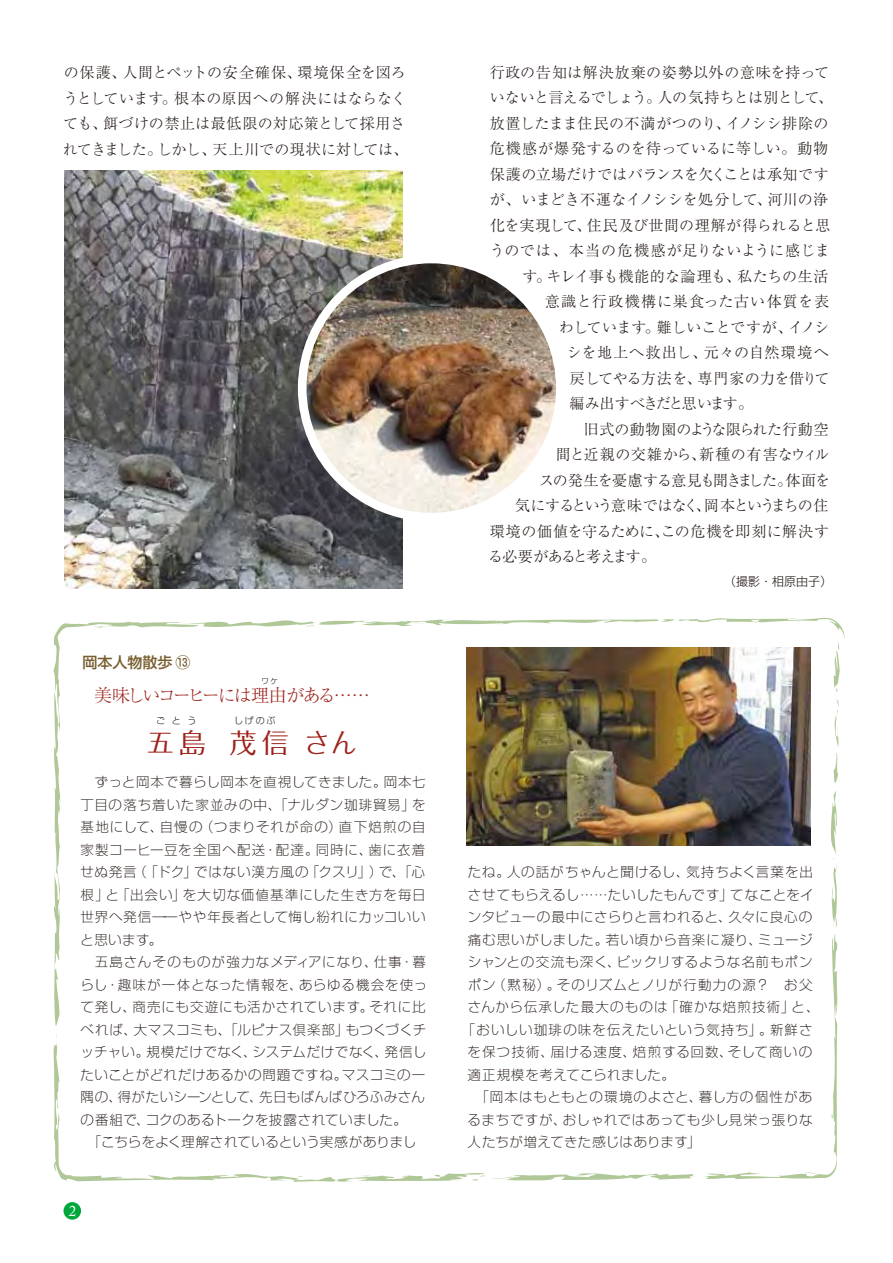
<style>
.page{position:relative;width:893px;height:1263px;background:#fff}
.page>*{position:absolute;margin:0;border:0;box-sizing:border-box;transform-origin:0 0}
.t1{font:27px "Folk Pro";color:#9d221b}
.t2{font:300 18px "Ryumin Pro";letter-spacing:-.125em;color:#9d221b}
.t3{font:300 15px/25.5px "Ryumin Pro";letter-spacing:.005em;color:#221815}
.t4{font:300 15px "Ryumin Pro";letter-spacing:.04em;color:#221815}
.t5{font:300 15px "Ryumin Pro";letter-spacing:-.04em;color:#221815}
.t6{font:300 15px "Ryumin Pro";letter-spacing:-.06em;color:#221815}
.t7{font:300 15px "Ryumin Pro";letter-spacing:.035em;color:#221815}
.t8{font:300 15px "Ryumin Pro";letter-spacing:.045em;color:#221815}
.t9{font:300 15px "Ryumin Pro";letter-spacing:-.065em;color:#221815}
.t10{font:300 15px "Ryumin Pro";letter-spacing:-.035em;color:#221815}
.t11{font:300 15px "Ryumin Pro";letter-spacing:.055em;color:#221815}
.t12{font:300 15px "Ryumin Pro";letter-spacing:-.02em;color:#221815}
.t13{font:300 15px "Ryumin Pro";letter-spacing:-.105em;color:#221815}
.t14{font:300 15px "Ryumin Pro";letter-spacing:-.09em;color:#221815}
.t15{font:500 15px "Shin Go Pro";color:#775d2f}
.t16{font:15px "Adobe Caslon Pro";color:#fff}
.t17{font:300 expanded 13.5px/22.5px "Shin Go Pro";letter-spacing:.05em;color:#221815}
.t18{font:300 expanded 13.5px "Shin Go Pro";letter-spacing:.08em;color:#221815}
.t19{font:300 expanded 13.5px "Shin Go Pro";letter-spacing:.03em;color:#221815}
.t20{font:300 expanded 13.5px "Shin Go Pro";letter-spacing:.07em;color:#221815}
.t21{font:300 expanded 13.5px "Shin Go Pro";letter-spacing:.015em;color:#221815}
.t22{font:300 12px "Shin Go Pro";color:#221815}
.t23{font:300 9px "Shin Go Pro";color:#221815}
.t24{font:300 7.5px "Shin Go Pro";color:#221815}
</style>
<div class="page">
<img style="left:64px;top:170px;width:338px;height:419px">
<div style="left:298px;top:255px;width:267px;height:266px;background:#fff;border-radius:50%"></div>
<svg style="left:834px;top:753px;width:4px;height:30px"></svg>
<svg style="left:705px;top:791px;width:133px;height:388px"></svg>
<svg style="left:54px;top:1034px;width:640px;height:148px"></svg>
<svg style="left:53px;top:620px;width:252px;height:406px"></svg>
<svg style="left:92px;top:626px;width:15px;height:2px"></svg>
<svg style="left:305px;top:617px;width:540px;height:130px"></svg>
<div style="left:63px;top:1202px;width:18px;height:18px;background:#00a73b;border-radius:50%"></div>
<img style="left:467px;top:648px;width:343px;height:198px">
<img style="left:307px;top:263px;width:249px;height:250px;border-radius:125px">
<p class="t3" style="left:63px;top:59px;width:347px">の保護、人間とペットの安全確保、環境保全を図ろうとしています。根本の原因への解決にはならなくても、餌づけの禁止は最低限の対応策として採用されてきました。しかし、天上川での現状に対しては、</p>
<p class="t7" style="left:490px;top:60px;width:341px">行政の告知は解決放棄の姿勢以外の意味を持って</p>
<p class="t5" style="left:490px;top:86px;width:345px">いないと言えるでしょう。人の気持ちとは別として、</p>
<p class="t3" style="left:490px;top:109px;width:340px">放置したまま住民の不満がつのり、イノシシ排除の</p>
<p class="t3" style="left:490px;top:134px;width:340px">危機感が爆発するのを待っているに等しい。動物</p>
<p class="t3" style="left:490px;top:160px;width:341px">保護の立場だけではバランスを欠くことは承知です</p>
<p class="t3" style="left:490px;top:185px;width:340px">が、いまどき不運なイノシシを処分して、河川の浄</p>
<p class="t3" style="left:490px;top:211px;width:342px">化を実現して、住民及び世間の理解が得られると思</p>
<p class="t8" style="left:490px;top:239px;width:342px">うのでは、本当の危機感が足りないように感じま</p>
<p class="t3" style="left:523px;top:262px;width:307px">す。キレイ事も機能的な論理も、私たちの生活</p>
<p class="t11" style="left:545px;top:290px;width:286px">意識と行政機構に巣食った古い体質を表</p>
<p class="t10" style="left:559px;top:315px;width:272px">わしています。難しいことですが、イノシ</p>
<p class="t4" style="left:567px;top:341px;width:264px">シを地上へ救出し、元々の自然環境へ</p>
<p class="t12" style="left:570px;top:366px;width:261px">戻してやる方法を、専門家の力を借りて</p>
<p class="t13" style="left:570px;top:392px;width:185px">編み出すべきだと思います。</p>
<p class="t3" style="left:584px;top:415px;width:246px">旧式の動物園のような限られた行動空</p>
<p class="t4" style="left:556px;top:443px;width:275px">間と近親の交雑から、新種の有害なウィル</p>
<p class="t9" style="left:539px;top:468px;width:293px">スの発生を憂慮する意見も聞きました。体面を</p>
<p class="t6" style="left:515px;top:494px;width:315px">気にするという意味ではなく、岡本というまちの住</p>
<p class="t3" style="left:490px;top:517px;width:341px">環境の価値を守るために、この危機を即刻に解決す</p>
<p class="t14" style="left:488px;top:545px;width:169px">る必要があると考えます。</p>
<p class="t15" style="left:83px;top:650px;width:109px">岡本人物散歩 ⑬</p>
<p class="t24" style="left:262px;top:675px;width:18px">ワケ</p>
<h2 class="t2" style="left:94px;top:681px;width:277px">美味しいコーヒーには理由がある……</h2>
<p class="t23" style="left:156px;top:713px;width:63px">ご と う　　</p>
<p class="t23" style="left:234px;top:713px;width:43px">しげのぶ</p>
<h1 class="t1" style="left:147px;top:720px;width:212px">五島 茂信 さん</h1>
<p class="t17" style="left:80px;top:769px;width:348px">　ずっと岡本で暮らし岡本を直視してきました。岡本七丁目の落ち着いた家並みの中、「ナルダン珈琲貿易」を基地にして、自慢の（つまりそれが命の）直下焙煎の自家製コーヒー豆を全国へ配送・配達。同時に、歯に衣着せぬ発言（「ドク」ではない漢方風の「クスリ」）で、「心根」と「出会い」を大切な価値基準にした生き方を毎日世界へ発信――やや年長者として悔し紛れにカッコいいと思います。<br>　五島さんそのものが強力なメディアになり、仕事・暮らし・趣味が一体となった情報を、あらゆる機会を使って発し、商売にも交遊にも活かされています。それに比べれば、大マスコミも、「ルピナス倶楽部」もつくづくチッチャい。規模だけでなく、システムだけでなく、発信したいことがどれだけあるかの問題ですね。マスコミの一隅の、得がたいシーンとして、先日もばんばひろふみさんの番組で、コクのあるトークを披露されていました。<br>　「こちらをよく理解されているという実感がありまし</p>
<p class="t16" style="left:69px;top:1201px;width:9px">2</p>
<p class="t22" style="left:724px;top:571px;width:109px">（撮影・相原由子）</p>
<p class="t17" style="left:468px;top:859px;width:347px">たね。人の話がちゃんと聞けるし、気持ちよく言葉を出</p>
<p class="t19" style="left:468px;top:883px;width:347px">させてもらえるし……たいしたもんです」てなことをイ</p>
<p class="t17" style="left:468px;top:904px;width:346px">ンタビューの最中にさらりと言われると、久々に良心の</p>
<p class="t17" style="left:468px;top:927px;width:347px">痛む思いがしました。若い頃から音楽に凝り、ミュージ</p>
<p class="t17" style="left:468px;top:949px;width:346px">シャンとの交流も深く、ビックリするような名前もポン</p>
<p class="t18" style="left:468px;top:973px;width:347px">ポン（黙秘）。そのリズムとノリが行動力の源？　お父</p>
<p class="t18" style="left:468px;top:996px;width:353px">さんから伝承した最大のものは「確かな焙煎技術」と、</p>
<p class="t20" style="left:461px;top:1018px;width:353px">「おいしい珈琲の味を伝えたいという気持ち」。新鮮さ</p>
<p class="t18" style="left:468px;top:1041px;width:346px">を保つ技術、届ける速度、焙煎する回数、そして商いの</p>
<p class="t17" style="left:468px;top:1062px;width:209px">適正規模を考えてこられました。</p>
<p class="t17" style="left:468px;top:1084px;width:346px">　「岡本はもともとの環境のよさと、暮し方の個性があ</p>
<p class="t17" style="left:468px;top:1107px;width:347px">るまちですが、おしゃれではあっても少し見栄っ張りな</p>
<p class="t21" style="left:468px;top:1131px;width:234px">人たちが増えてきた感じはあります」</p>
</div>
